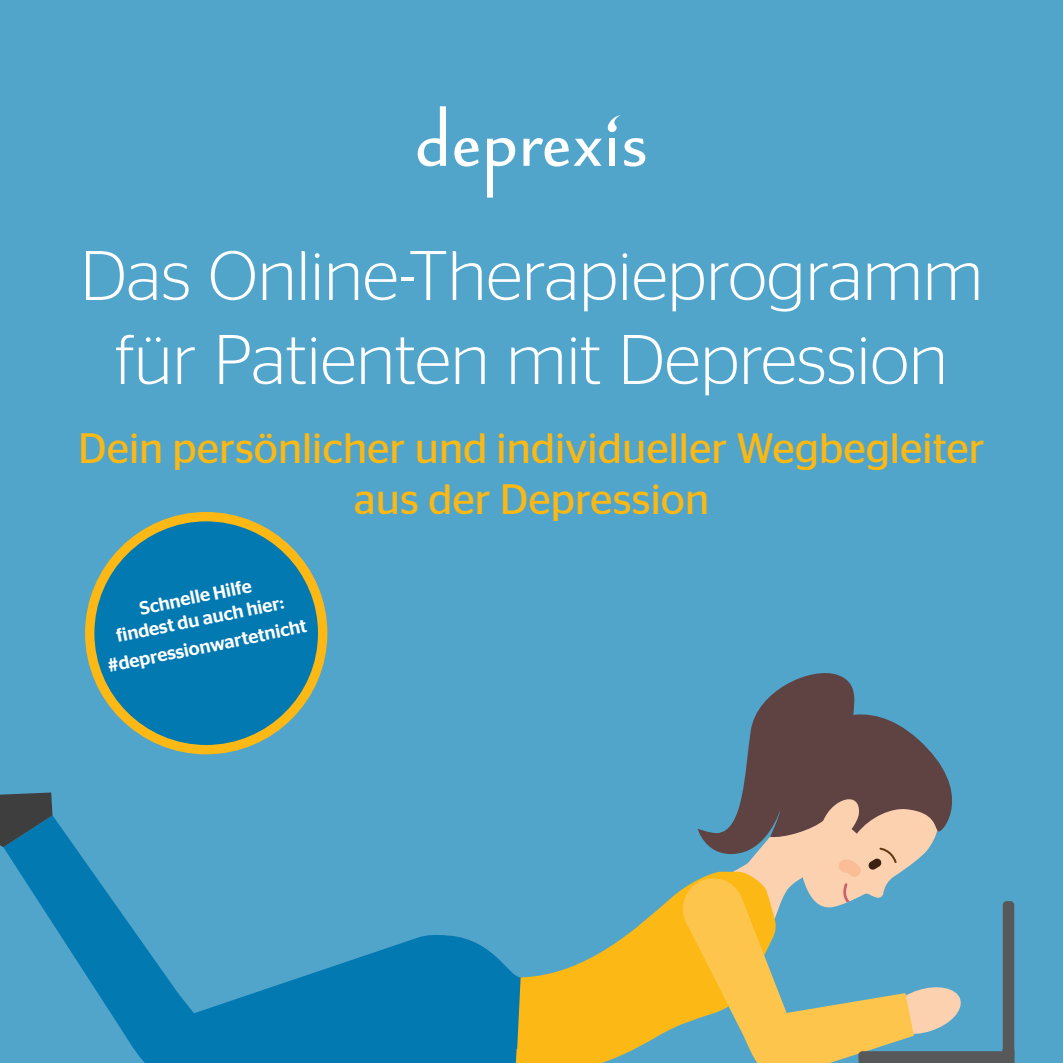
<style>
.page{position:relative;width:1063px;height:1063px;background:#51a5cb}
.page>*{position:absolute;margin:0;border:0;box-sizing:border-box;transform-origin:0 0}
.t1{font:300 70px/84px "Stag Sans";color:#fff;text-align:center}
.t2{font:42.5px/51px "Stag Sans";color:#fcb814;text-align:center}
.t3{font:500 18.75px/22.5px "Stag Sans";color:#fff;text-align:center}
</style>
<div class="page">
<svg style="left:0;top:666px;width:1014px;height:397px"></svg>
<svg style="left:418px;top:106px;width:28px;height:60px"></svg>
<svg style="left:454px;top:138px;width:25px;height:29px"></svg>
<svg style="left:487px;top:138px;width:28px;height:60px"></svg>
<svg style="left:523px;top:138px;width:79px;height:29px"></svg>
<svg style="left:608px;top:115px;width:37px;height:52px"></svg>
<div style="left:90px;top:517px;width:233px;height:233px;background:#0379b2;border-radius:50%"></div>
<div style="left:85px;top:512px;width:242px;height:242px;border:9px solid #fcb814;border-radius:50%"></div>
<h1 class="t1" style="left:80px;top:233px;width:905px">Das Online-Therapieprogramm für Patienten mit Depression</h1>
<p class="t2" style="left:78px;top:423px;width:908px">Dein persönlicher und individueller Wegbegleiter aus der Depression</p>
<p class="t3" style="left:110px;top:604px;width:172px;rotate:-12deg">Schnelle Hilfe findest du auch hier:</p>
<p class="t3" style="left:106px;top:656px;width:204px;rotate:-12deg">#depressionwartetnicht</p>
</div>
